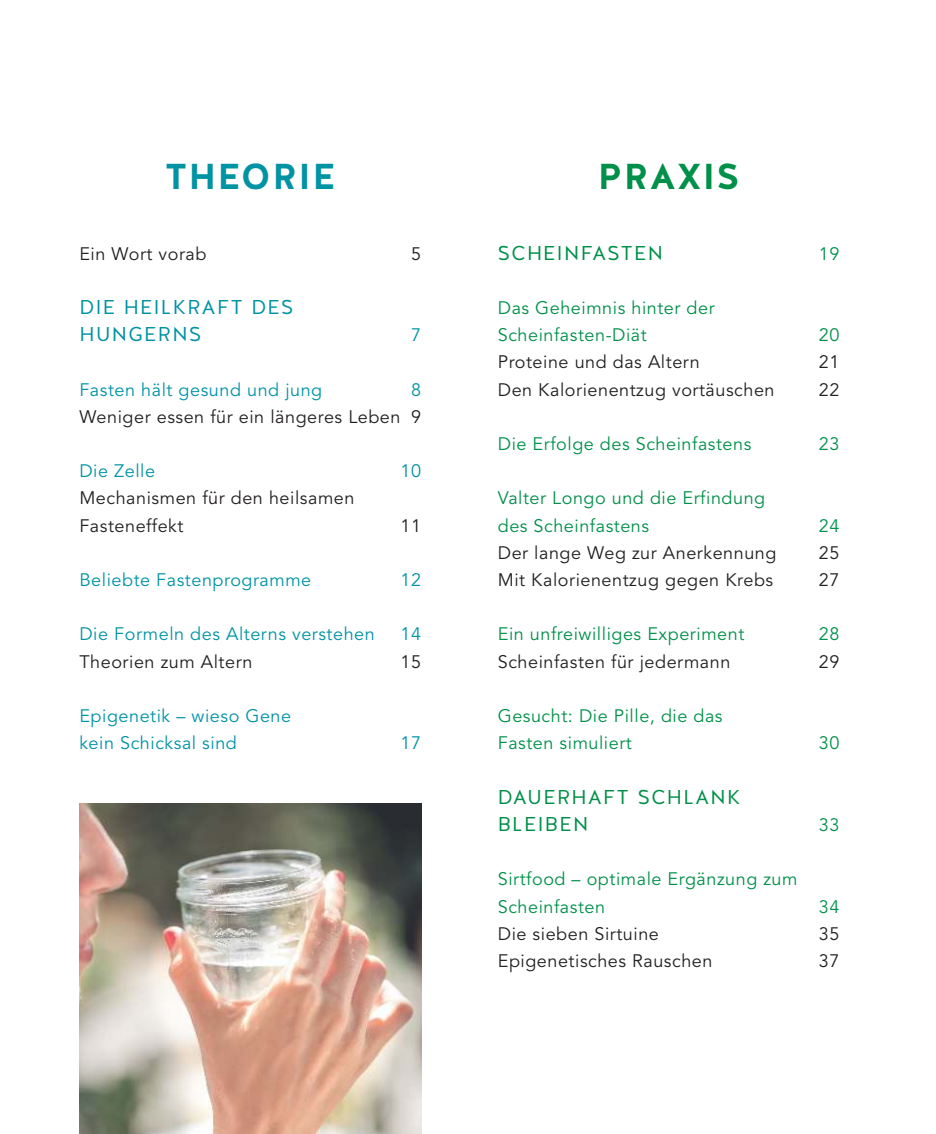
<style>
.page{position:relative;width:936px;height:1134px;background:#fff}
.page>*{position:absolute;margin:0;border:0;box-sizing:border-box;transform-origin:0 0}
.t1{font:600 36px "Halis GR";letter-spacing:.045em;color:#0093a4}
.t2{font:600 36px "Halis GR";letter-spacing:.05em;color:#009049}
.t3{font:20px/27.2px "Halis GR";letter-spacing:.07em;color:#009049}
.t4{font:20px/27.2px "Halis GR";letter-spacing:.07em;color:#0093a4}
.t5{font:18px/27.2px "Avenir LT Std";letter-spacing:.03em;color:#221f1f}
.t6{font:18px/27.2px "Avenir LT Std";letter-spacing:.03em;color:#009049}
.t7{font:18px/27.2px "Avenir LT Std";letter-spacing:.03em;color:#0093a4}
</style>
<div class="page">
<img style="left:79px;top:804px;width:342px;height:330px">
<h1 class="t1" style="left:165px;top:156px;width:172px">THEORIE</h1>
<p class="t5" style="left:79px;top:241px;width:128px">Ein Wort vorab</p>
<p class="t5" style="left:411px;top:241px;width:12px">5</p>
<p class="t4" style="left:79px;top:293px;width:215px">DIE HEILKRAFT DES<br>HUNGERNS</p>
<p class="t7" style="left:411px;top:322px;width:12px">7</p>
<p class="t7" style="left:79px;top:377px;width:244px">Fasten hält gesund und jung</p>
<p class="t7" style="left:411px;top:377px;width:12px">8</p>
<p class="t5" style="left:79px;top:404px;width:343px">Weniger essen für ein längeres Leben 9</p>
<p class="t7" style="left:79px;top:458px;width:77px">Die Zelle</p>
<p class="t7" style="left:400px;top:458px;width:22px">10</p>
<p class="t5" style="left:79px;top:486px;width:276px">Mechanismen für den heilsamen<br>Fasteneffekt</p>
<p class="t5" style="left:400px;top:513px;width:22px">11</p>
<p class="t7" style="left:79px;top:567px;width:233px">Beliebte Fastenprogramme</p>
<p class="t7" style="left:400px;top:567px;width:22px">12</p>
<p class="t7" style="left:79px;top:622px;width:297px">Die Formeln des Alterns verstehen</p>
<p class="t7" style="left:400px;top:622px;width:22px">14</p>
<p class="t5" style="left:79px;top:649px;width:175px">Theorien zum Altern</p>
<p class="t5" style="left:400px;top:649px;width:22px">15</p>
<p class="t7" style="left:79px;top:703px;width:213px">Epigenetik – wieso Gene kein Schicksal sind</p>
<p class="t7" style="left:400px;top:730px;width:22px">17</p>
<h1 class="t2" style="left:597px;top:156px;width:143px">PRAXIS</h1>
<p class="t3" style="left:497px;top:239px;width:167px">SCHEINFASTEN</p>
<p class="t6" style="left:818px;top:241px;width:22px">19</p>
<p class="t6" style="left:497px;top:295px;width:218px">Das Geheimnis hinter der<br>Scheinfasten-Diät</p>
<p class="t6" style="left:818px;top:322px;width:22px">20</p>
<p class="t5" style="left:497px;top:350px;width:203px">Proteine und das Altern</p>
<p class="t5" style="left:818px;top:350px;width:22px">21</p>
<p class="t5" style="left:497px;top:377px;width:278px">Den Kalorienentzug vortäuschen</p>
<p class="t5" style="left:818px;top:377px;width:22px">22</p>
<p class="t6" style="left:497px;top:431px;width:255px">Die Erfolge des Scheinfastens</p>
<p class="t6" style="left:818px;top:431px;width:22px">23</p>
<p class="t6" style="left:497px;top:486px;width:269px">Valter Longo und die Erfindung des Scheinfastens</p>
<p class="t6" style="left:818px;top:513px;width:22px">24</p>
<p class="t5" style="left:497px;top:540px;width:280px">Der lange Weg zur Anerkennung</p>
<p class="t5" style="left:818px;top:540px;width:22px">25</p>
<p class="t5" style="left:497px;top:567px;width:277px">Mit Kalorienentzug gegen Krebs</p>
<p class="t5" style="left:818px;top:567px;width:22px">27</p>
<p class="t6" style="left:497px;top:621px;width:248px">Ein unfreiwilliges Experiment</p>
<p class="t6" style="left:818px;top:621px;width:22px">28</p>
<p class="t5" style="left:497px;top:649px;width:234px">Scheinfasten für jedermann</p>
<p class="t5" style="left:818px;top:649px;width:22px">29</p>
<p class="t6" style="left:497px;top:703px;width:226px">Gesucht: Die Pille, die das<br>Fasten simuliert</p>
<p class="t6" style="left:818px;top:730px;width:22px">30</p>
<p class="t3" style="left:497px;top:783px;width:244px">DAUERHAFT SCHLANK<br>BLEIBEN</p>
<p class="t6" style="left:497px;top:866px;width:301px">Sirtfood – optimale Ergänzung zum<br>Scheinfasten</p>
<p class="t6" style="left:818px;top:812px;width:22px">33</p>
<p class="t6" style="left:818px;top:894px;width:22px">34</p>
<p class="t5" style="left:497px;top:921px;width:163px">Die sieben Sirtuine</p>
<p class="t5" style="left:818px;top:921px;width:22px">35</p>
<p class="t5" style="left:497px;top:948px;width:216px">Epigenetisches Rauschen</p>
<p class="t5" style="left:818px;top:948px;width:22px">37</p>
</div>
